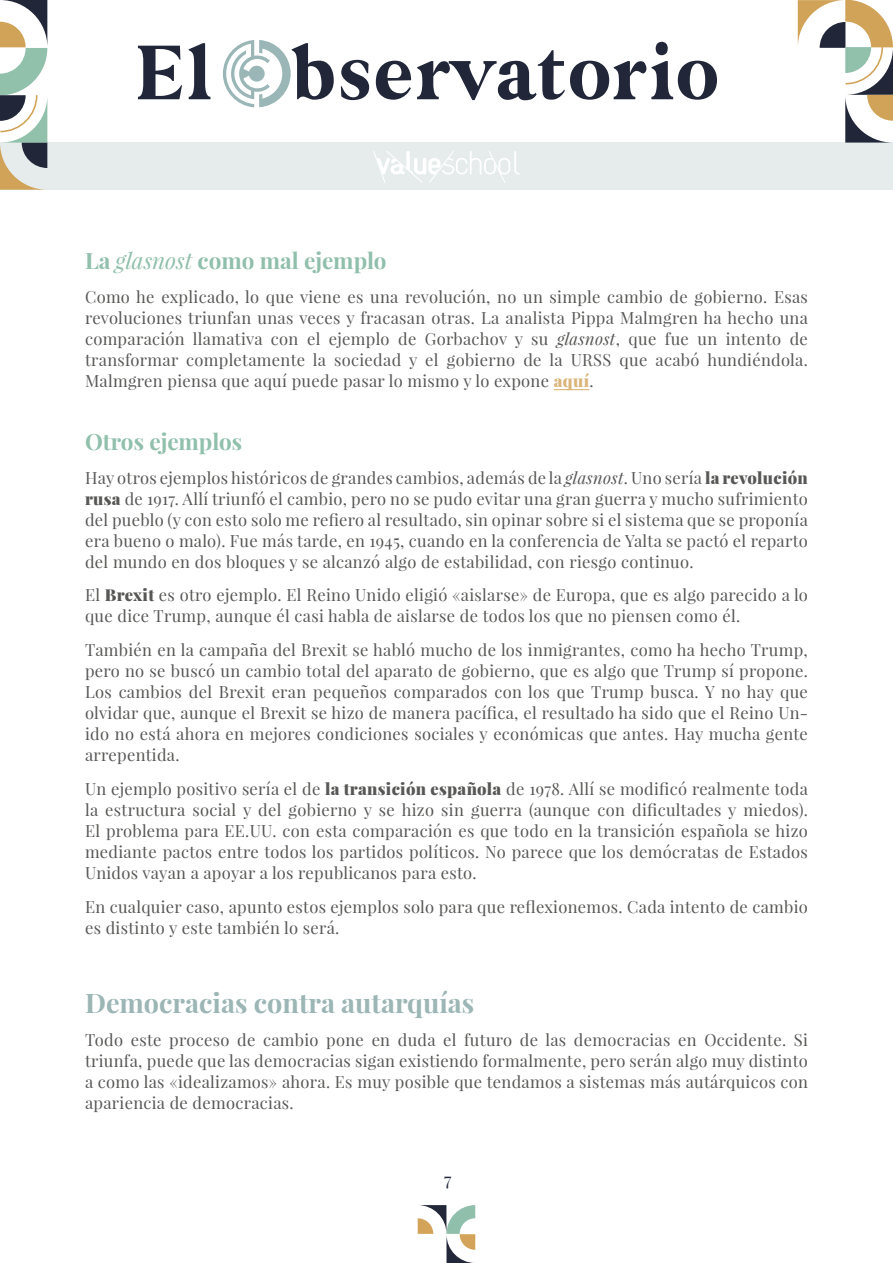
<style>
.page{position:relative;width:893px;height:1263px;background:#fff}
.page>*{position:absolute;margin:0;border:0;box-sizing:border-box;transform-origin:0 0}
.t1{font:85.8px "Glamour Absolute Condensed";letter-spacing:.05em;color:#212739}
.T2{font:700 27px "Playfair Display";color:#9cb5b5}
.T3{font:700 22.5px "Playfair Display";color:#90bfac}
.Parrafo{font:700 22.5px "Playfair Display";color:#90bfac}
.t2{font:18px "Playfair Display";color:#222739}
.Parrafo-2{font:16.5px/21px "Playfair Display";letter-spacing:.02em;color:#575756;text-align:justify}
.s1{font-weight:400;font-style:italic}
.s2{font-style:italic}
.s3{font-weight:900;color:#dbb57a}
.s4{font-weight:900}
</style>
<div class="page">
<div style="left:0;top:142px;width:893px;height:48px;background:#e6ecec"></div>
<svg style="left:798px;top:0;width:95px;height:142px"></svg>
<svg style="left:0;top:0;width:47px;height:190px"></svg>
<svg style="left:223px;top:40px;width:68px;height:67px"></svg>
<svg style="left:418px;top:1205px;width:57px;height:58px"></svg>
<svg style="left:373px;top:151px;width:147px;height:32px"></svg>
<hr style="left:554px;top:389px;width:35px;height:1px;background:#dbb57a">
<h1 class="t1" style="left:137px;top:20px;width:583px">El bservatorio</h1>
<p class="T3" style="left:85px;top:246px;width:303px">La <span class="s1">glasnost</span> como mal ejemplo</p>
<p class="Parrafo-2" style="left:85px;top:286px;width:724px">Como he explicado, lo que viene es una revolución, no un simple cambio de gobierno. Esas revoluciones triunfan unas veces y fracasan otras. La analista Pippa Malmgren ha hecho una comparación llamativa con el ejemplo de Gorbachov y su <span class="s2">glasnost</span>, que fue un intento de transformar completamente la sociedad y el gobierno de la URSS que acabó hundiéndola.<br>Malmgren piensa que aquí puede pasar lo mismo y lo expone <span class="s3">aquí</span>.</p>
<p class="Parrafo" style="left:85px;top:427px;width:159px">Otros ejemplos</p>
<p class="Parrafo-2" style="left:85px;top:467px;width:724px">Hay otros ejemplos históricos de grandes cambios, además de la <span class="s2">glasnost</span>. Uno sería <span class="s4">la revolución rusa</span> de 1917. Allí triunfó el cambio, pero no se pudo evitar una gran guerra y mucho sufrimiento del pueblo (y con esto solo me refiero al resultado, sin opinar sobre si el sistema que se proponía era bueno o malo). Fue más tarde, en 1945, cuando en la conferencia de Yalta se pactó el reparto del mundo en dos bloques y se alcanzó algo de estabilidad, con riesgo continuo.</p>
<p class="Parrafo-2" style="left:85px;top:585px;width:724px">El <span class="s4">Brexit</span> es otro ejemplo. El Reino Unido eligió «aislarse» de Europa, que es algo parecido a lo que dice Trump, aunque él casi habla de aislarse de todos los que no piensen como él.</p>
<p class="Parrafo-2" style="left:85px;top:639px;width:724px">También en la campaña del Brexit se habló mucho de los inmigrantes, como ha hecho Trump, pero no se buscó un cambio total del aparato de gobierno, que es algo que Trump sí propone.<br>Los cambios del Brexit eran pequeños comparados con los que Trump busca. Y no hay que olvidar que, aunque el Brexit se hizo de manera pacífica, el resultado ha sido que el Reino Un&shy;ido no está ahora en mejores condiciones sociales y económicas que antes. Hay mucha gente arrepentida.</p>
<p class="Parrafo-2" style="left:85px;top:778px;width:724px">Un ejemplo positivo sería el de <span class="s4">la transición española</span> de 1978. Allí se modificó realmente toda la estructura social y del gobierno y se hizo sin guerra (aunque con dificultades y miedos).<br>El problema para EE.UU. con esta comparación es que todo en la transición española se hizo mediante pactos entre todos los partidos políticos. No parece que los demócratas de Estados Unidos vayan a apoyar a los republicanos para esto.</p>
<p class="Parrafo-2" style="left:85px;top:896px;width:724px">En cualquier caso, apunto estos ejemplos solo para que reflexionemos. Cada intento de cambio es distinto y este también lo será.</p>
<p class="T2" style="left:85px;top:985px;width:391px">Democracias contra autarquías</p>
<p class="Parrafo-2" style="left:85px;top:1030px;width:724px">Todo este proceso de cambio pone en duda el futuro de las democracias en Occidente. Si triunfa, puede que las democracias sigan existiendo formalmente, pero serán algo muy distinto a como las «idealizamos» ahora. Es muy posible que tendamos a sistemas más autárquicos con apariencia de democracias.</p>
<p class="t2" style="left:444px;top:1168px;width:9px">7</p>
</div>
